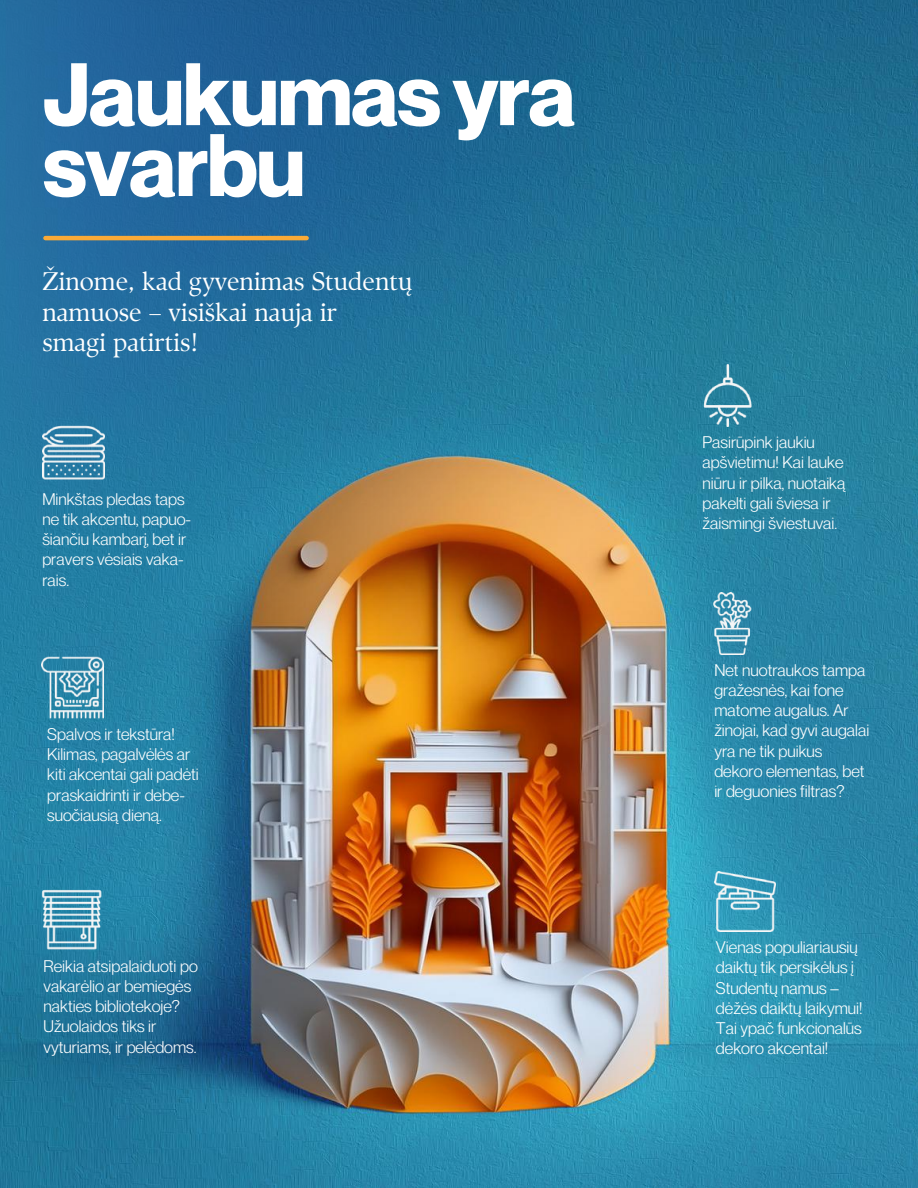
<style>
.page{position:relative;width:918px;height:1188px;background:#fff}
.page>*{position:absolute;margin:0;border:0;box-sizing:border-box;transform-origin:0 0}
.t1{font:700 86.55px/70.8px "Neue Montreal";letter-spacing:-.02em;color:#fff}
.t2{font:25.5px/30.3px "TY Serif D";color:#fff}
.t3{font:16.5px/20.2px "Neue Montreal";color:#fff}
</style>
<div class="page">
<img style="left:0;top:0;width:918px;height:1188px">
<img style="left:0;top:0;width:789px;height:955px">
<img style="left:42px;top:422px;width:62px;height:61px">
<img style="left:42px;top:657px;width:62px;height:62px">
<img style="left:697px;top:365px;width:62px;height:62px">
<img style="left:701px;top:593px;width:62px;height:61px">
<img style="left:41px;top:889px;width:62px;height:61px">
<img style="left:714px;top:871px;width:61px;height:61px">
<hr style="left:45px;top:236px;width:262px;height:4px;background:#faaa37">
<h1 class="t1" style="left:43px;top:58px;width:535px">Jaukumas yra svarbu</h1>
<h2 class="t2" style="left:42px;top:266px;width:372px">Žinome, kad gyvenimas Studentų namuose – visiškai nauja ir<br>smagi patirtis!</h2>
<p class="t3" style="left:42px;top:488px;width:150px">Minkštas pledas taps ne tik akcentu, papuo&shy;šiančiu kambarį, bet ir pravers vėsiais vaka&shy;rais.</p>
<p class="t3" style="left:47px;top:724px;width:153px">Spalvos ir tekstūra!<br>Kilimas, pagalvėlės ar kiti akcentai gali padėti praskaidrinti ir debe&shy;suočiausią dieną.</p>
<p class="t3" style="left:44px;top:955px;width:156px">Reikia atsipalaiduoti po vakarėlio ar bemiegės nakties bibliotekoje?<br>Užuolaidos tiks ir vyturiams, ir pelėdoms.</p>
<p class="t3" style="left:703px;top:432px;width:144px">Pasirūpink jaukiu apšvietimu! Kai lauke niūru ir pilka, nuotaiką pakelti gali šviesa ir žaismingi šviestuvai.</p>
<p class="t3" style="left:714px;top:659px;width:156px">Net nuotraukos tampa gražesnės, kai fone matome augalus. Ar žinojai, kad gyvi augalai yra ne tik puikus dekoro elementas, bet ir deguonies filtras?</p>
<p class="t3" style="left:716px;top:937px;width:148px">Vienas populiariausių daiktų tik persikėlus į<br>Studentų namus – dėžės daiktų laikymui!<br>Tai ypač funkcionalūs dekoro akcentai!</p>
</div>
